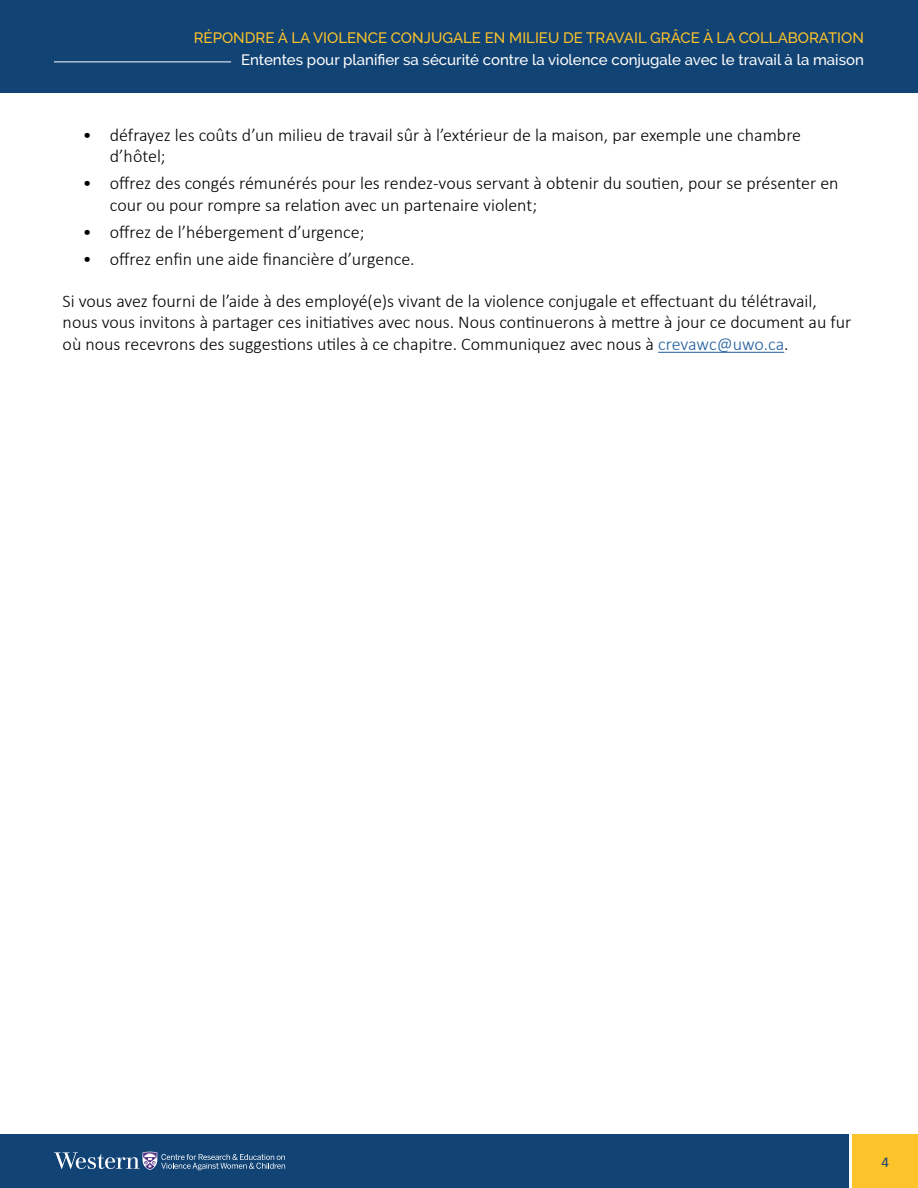
<style>
.page{position:relative;width:918px;height:1188px;background:#fff}
.page>*{position:absolute;margin:0;border:0;box-sizing:border-box;transform-origin:0 0}
.Bulleting{font:300 18px/21.6px "Calibri";color:#000}
.Paragraph_02{font:300 18px/21.6px "Calibri";color:#000}
.t1{font:500 15px "Raleway";color:#fff}
.t2{font:500 15px "Raleway";color:#fcc32a}
.t3{font:15px "Calibri";color:#124375}
.s1{color:#215e9e}
</style>
<div class="page">
<hr style="left:658px;top:352px;width:126px;height:1px;background:#215e9e">
<div style="left:0;top:0;width:918px;height:93px;background:#124375"></div>
<hr style="left:54px;top:62px;width:177px;height:1px;background:#fff">
<div style="left:0;top:1134px;width:848px;height:54px;background:#124375"></div>
<div style="left:853px;top:1134px;width:65px;height:54px;background:#fcc32a"></div>
<svg style="left:54px;top:1152px;width:231px;height:18px"></svg>
<p class="t2" style="left:194px;top:29px;width:672px">RÉPONDRE À LA VIOLENCE CONJUGALE EN MILIEU DE TRAVAIL GRÂCE À LA COLLABORATION</p>
<p class="t1" style="left:241px;top:51px;width:624px">Ententes pour planifier sa sécurité contre la violence conjugale avec le travail à la maison</p>
<p class="Bulleting" style="left:110px;top:124px;width:693px;text-indent:-27px">• défrayez les coûts d’un milieu de travail sûr à l’extérieur de la maison, par exemple une chambre d’hôtel;</p>
<p class="Bulleting" style="left:110px;top:172px;width:730px;text-indent:-27px">• offrez des congés rémunérés pour les rendez-vous servant à obtenir du soutien, pour se présenter en cour ou pour rompre sa relation avec un partenaire violent;</p>
<p class="Bulleting" style="left:83px;top:221px;width:283px">• offrez de l’hébergement d’urgence;</p>
<p class="Bulleting" style="left:83px;top:248px;width:333px">• offrez enfin une aide financière d’urgence.</p>
<p class="Paragraph_02" style="left:63px;top:290px;width:790px">Si vous avez fourni de l’aide à des employé(e)s vivant de la violence conjugale et effectuant du télétravail, nous vous invitons à partager ces initiatives avec nous. Nous continuerons à mettre à jour ce document au fur où nous recevrons des suggestions utiles à ce chapitre. Communiquez avec nous à <span class="s1">crevawc@uwo.ca</span>.</p>
<p class="t3" style="left:881px;top:1152px;width:9px">4</p>
</div>
